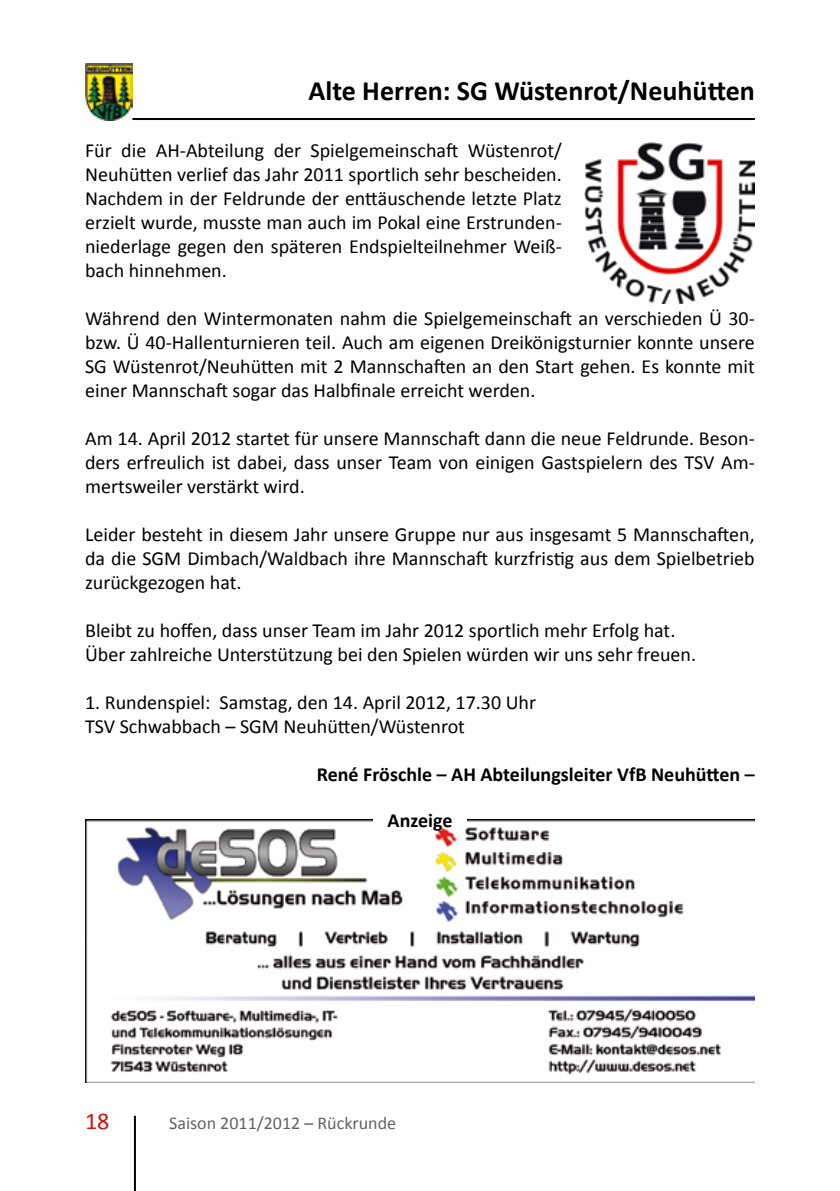
<style>
.page{position:relative;width:840px;height:1191px;background:#fff}
.page>*{position:absolute;margin:0;border:0;box-sizing:border-box;transform-origin:0 0}
.t1{font:700 28px "Calibri";color:#000}
.t2{font:24px "Calibri";color:#cd1013}
.t3{font:20px/24px "Calibri";color:#000;text-align:justify}
.t4{font:700 20px "Calibri";color:#000}
.t5{font:18px "Calibri";color:#626261}
</style>
<div class="page">
<hr style="left:134px;top:1115px;width:2px;height:76px;background:#000">
<hr style="left:132px;top:118px;width:622px;height:2px;background:#000">
<img style="left:85px;top:63px;width:47px;height:57px">
<img style="left:584px;top:142px;width:170px;height:162px">
<img style="left:85px;top:820px;width:669px;height:263px">
<div style="left:373px;top:812px;width:94px;height:15px;background:#fff"></div>
<h1 class="t1" style="left:308px;top:73px;width:447px">Alte Herren: SG Wüstenrot/Neuhütten</h1>
<p class="t3" style="left:85px;top:138px;width:478px">Für die AH-Abteilung der Spielgemeinschaft Wüstenrot/ Neuhütten verlief das Jahr 2011 sportlich sehr bescheiden.<br>Nachdem in der Feldrunde der enttäuschende letzte Platz erzielt wurde, musste man auch im Pokal eine Erstrunden&shy;niederlage gegen den späteren Endspielteilnehmer Weiß&shy;bach hinnehmen.</p>
<p class="t3" style="left:85px;top:306px;width:670px">Während den Wintermonaten nahm die Spielgemeinschaft an verschieden Ü 30- bzw. Ü 40-Hallenturnieren teil. Auch am eigenen Dreikönigsturnier konnte unsere SG Wüstenrot/Neuhütten mit 2 Mannschaften an den Start gehen. Es konnte mit einer Mannschaft sogar das Halbfinale erreicht werden.</p>
<p class="t3" style="left:85px;top:426px;width:670px">Am 14. April 2012 startet für unsere Mannschaft dann die neue Feldrunde. Beson&shy;ders erfreulich ist dabei, dass unser Team von einigen Gastspielern des TSV Am&shy;mertsweiler verstärkt wird.</p>
<p class="t3" style="left:85px;top:522px;width:670px">Leider besteht in diesem Jahr unsere Gruppe nur aus insgesamt 5 Mannschaften, da die SGM Dimbach/Waldbach ihre Mannschaft kurzfristig aus dem Spielbetrieb zurückgezogen hat.</p>
<p class="t3" style="left:85px;top:618px;width:612px">Bleibt zu hoffen, dass unser Team im Jahr 2012 sportlich mehr Erfolg hat.<br>Über zahlreiche Unterstützung bei den Spielen würden wir uns sehr freuen.</p>
<p class="t3" style="left:85px;top:690px;width:452px">1. Rundenspiel: Samstag, den 14. April 2012, 17.30 Uhr<br>TSV Schwabbach – SGM Neuhütten/Wüstenrot</p>
<p class="t4" style="left:316px;top:762px;width:439px">René Fröschle – AH Abteilungsleiter VfB Neuhütten –</p>
<p class="t4" style="left:387px;top:808px;width:66px">Anzeige</p>
<p class="t2" style="left:85px;top:1106px;width:26px">18</p>
<p class="t5" style="left:169px;top:1112px;width:228px">Saison 2011/2012 – Rückrunde</p>
</div>
